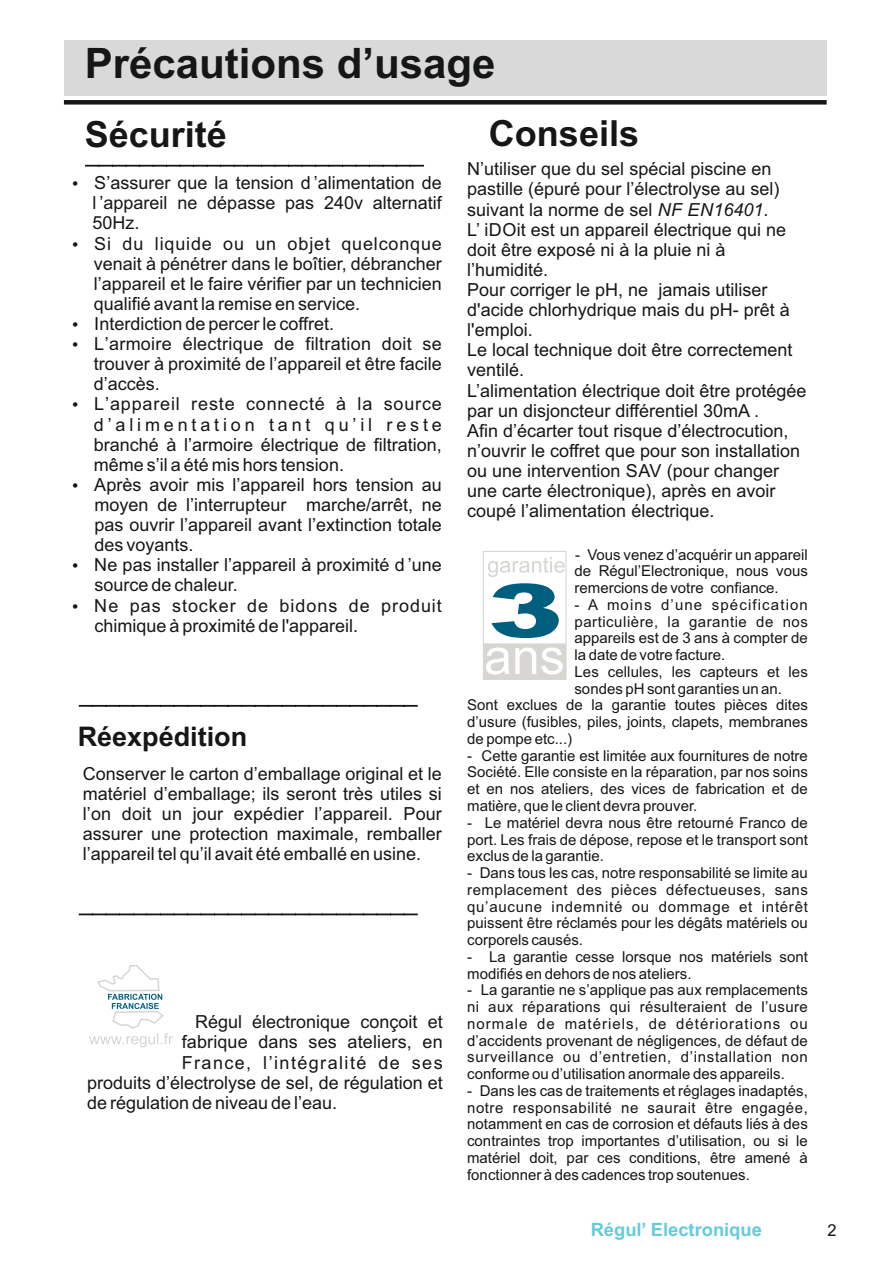
<style>
.page{position:relative;width:893px;height:1263px;background:#fff}
.page>*{position:absolute;margin:0;border:0;box-sizing:border-box;transform-origin:0 0}
.t1{font:700 42px "Arial";color:#151616}
.t2{font:700 36px "Arial";color:#151616}
.t3{font:700 27px "Arial";color:#151616}
.t4{font:700 18.3px "Arial";color:#63ccdb}
.t5{font:18px/20.1px "Arial";color:#151616}
.t6{font:18px "Arial";letter-spacing:.08em;color:#151616}
.t7{font:16.5px "Arial";color:#151616}
.t8{font:15px/16.8px "Arial";color:#151616;text-align:justify}
.t9{font:15px "Arial";letter-spacing:.035em;color:#151616}
.t10{font:15px "Arial";letter-spacing:.075em;color:#151616}
.s1{font-style:italic}
</style>
<div class="page">
<div style="left:64px;top:41px;width:763px;height:55px;background:#d9d9da"></div>
<div style="left:64px;top:100px;width:763px;height:5px;background:#151616"></div>
<svg style="left:85px;top:165px;width:339px;height:2px"></svg>
<svg style="left:79px;top:705px;width:339px;height:2px"></svg>
<svg style="left:89px;top:965px;width:84px;height:82px"></svg>
<svg style="left:488px;top:557px;width:76px;height:20px"></svg>
<svg style="left:485px;top:583px;width:79px;height:95px"></svg>
<div style="left:483px;top:551px;width:83px;height:129px;border:1px solid #d7d6d2"></div>
<svg style="left:79px;top:913px;width:339px;height:2px"></svg>
<h1 class="t1" style="left:85px;top:47px;width:412px">Précautions d’usage</h1>
<h2 class="t2" style="left:85px;top:121px;width:144px">Sécurité</h2>
<h2 class="t2" style="left:489px;top:120px;width:152px">Conseils</h2>
<p class="t5" style="left:93px;top:174px;width:351px">S’assurer que la tension d ’alimentation de l ’appareil ne dépasse pas 240v alternatif 50Hz.<br>Si du liquide ou un objet quelconque venait à pénétrer dans le boîtier, débrancher l’appareil et le faire vérifier par un technicien qualifié avant la remise en service.<br>Interdiction de percer le coffret.<br>L’armoire électrique de filtration doit se trouver à proximité de l’appareil et être facile d’accès.<br>L’appareil reste connecté à la source d’alimentation tant qu’il reste branché à l’armoire électrique de filtration, même s’il a été mis hors tension.<br>Après avoir mis l’appareil hors tension au moyen de l’interrupteur marche/arrêt, ne pas ouvrir l’appareil avant l’extinction totale des voyants.<br>Ne pas installer l’appareil à proximité d ’une source de chaleur.<br>Ne pas stocker de bidons de produit chimique à proximité de l'appareil.</p>
<h3 class="t3" style="left:78px;top:726px;width:171px">Réexpédition</h3>
<p class="t5" style="left:83px;top:765px;width:361px;text-align:justify">Conserver le carton d’emballage original et le matériel d’emballage; ils seront très utiles si l’on doit un jour expédier l’appareil. Pour assurer une protection maximale, remballer l’appareil tel qu’il avait été emballé en usine.</p>
<p class="t5" style="left:195px;top:1014px;width:249px">Régul électronique conçoit et</p>
<p class="t5" style="left:182px;top:1034px;width:262px">fabrique dans ses ateliers, en</p>
<p class="t6" style="left:182px;top:1055px;width:262px">France, l’intégralité de ses</p>
<p class="t5" style="left:87px;top:1074px;width:357px">produits d’électrolyse de sel, de régulation et</p>
<p class="t5" style="left:87px;top:1094px;width:252px">de régulation de niveau de l’eau.</p>
<p class="t5" style="left:467px;top:161px;width:341px">N’utiliser que du sel spécial piscine en pastille (épuré pour l’électrolyse au sel) suivant la norme de sel <span class="s1">NF EN16401</span>.<br>L’ iDOit est un appareil électrique qui ne doit être exposé ni à la pluie ni à l’humidité.<br>Pour corriger le pH, ne jamais utiliser d'acide chlorhydrique mais du pH- prêt à l'emploi.<br>Le local technique doit être correctement ventilé.<br>L’alimentation électrique doit être protégée par un disjoncteur différentiel 30mA .<br>Afin d’écarter tout risque d’électrocution, n’ouvrir le coffret que pour son installation ou une intervention SAV (pour changer une carte électronique), après en avoir coupé l’alimentation électrique.</p>
<p class="t8" style="left:574px;top:547px;width:235px">- Vous venez d’acquérir un appareil de Régul’Electronique, nous vous remercions de votre confiance.</p>
<p class="t10" style="left:574px;top:599px;width:235px">- A moins d’une spécification</p>
<p class="t9" style="left:574px;top:616px;width:235px">particulière, la garantie de nos</p>
<p class="t8" style="left:574px;top:631px;width:235px">appareils est de 3 ans à compter de</p>
<p class="t8" style="left:574px;top:648px;width:152px">la date de votre facture.</p>
<p class="t8" style="left:574px;top:665px;width:235px">Les cellules, les capteurs et les</p>
<p class="t8" style="left:574px;top:681px;width:209px">sondes pH sont garanties un an.</p>
<p class="t8" style="left:467px;top:698px;width:342px">Sont exclues de la garantie toutes pièces dites</p>
<p class="t8" style="left:467px;top:715px;width:342px">d’usure (fusibles, piles, joints, clapets, membranes</p>
<p class="t8" style="left:467px;top:732px;width:107px">de pompe etc...)</p>
<p class="t8" style="left:467px;top:748px;width:342px">- Cette garantie est limitée aux fournitures de notre Société. Elle consiste en la réparation, par nos soins et en nos ateliers, des vices de fabrication et de matière, que le client devra prouver.</p>
<p class="t8" style="left:467px;top:815px;width:342px">- Le matériel devra nous être retourné Franco de port. Les frais de dépose, repose et le transport sont exclus de la garantie.</p>
<p class="t8" style="left:467px;top:866px;width:342px">- Dans tous les cas, notre responsabilité se limite au remplacement des pièces défectueuses, sans qu’aucune indemnité ou dommage et intérêt puissent être réclamés pour les dégâts matériels ou corporels causés.</p>
<p class="t8" style="left:467px;top:949px;width:342px">- La garantie cesse lorsque nos matériels sont modifiés en dehors de nos ateliers.</p>
<p class="t8" style="left:467px;top:983px;width:342px">- La garantie ne s’applique pas aux remplacements ni aux réparations qui résulteraient de l’usure normale de matériels, de détériorations ou d’accidents provenant de négligences, de défaut de surveillance ou d’entretien, d’installation non conforme ou d’utilisation anormale des appareils.</p>
<p class="t8" style="left:467px;top:1083px;width:342px">- Dans les cas de traitements et réglages inadaptés, notre responsabilité ne saurait être engagée, notamment en cas de corrosion et défauts liés à des contraintes trop importantes d’utilisation, ou si le matériel doit, par ces conditions, être amené à fonctionner à des cadences trop soutenues.</p>
<p class="t4" style="left:591px;top:1223px;width:173px">Régul’ Electronique</p>
<p class="t7" style="left:828px;top:1223px;width:11px">2</p>
</div>
